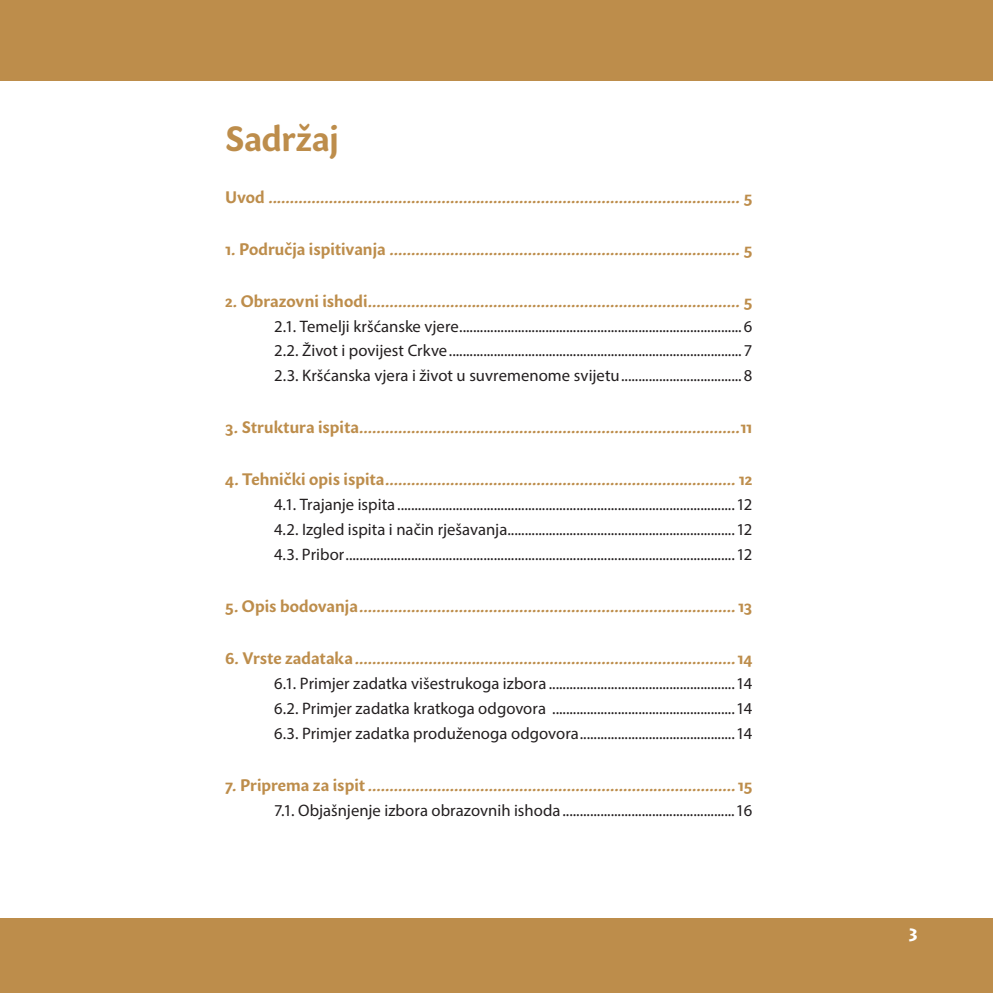
<style>
.page{position:relative;width:993px;height:993px;background:#fff}
.page>*{position:absolute;margin:0;border:0;box-sizing:border-box;transform-origin:0 0}
.t1{font:700 35px "Sharik Sans";letter-spacing:-.005em;color:#bd8d4b}
.t2{font:700 17.5px "Lithos Pro";color:#fff}
.t3{font:16.62px/24.8px "Myriad Pro";letter-spacing:.005em;color:#231f20;text-align:justify}
.t4{font:700 16.62px "Sharik Sans";letter-spacing:.005em;color:#bd8d4b}
</style>
<div class="page">
<div style="left:0;top:0;width:992px;height:81px;background:#bd8d4b"></div>
<div style="left:0;top:918px;width:992px;height:74px;background:#bd8d4b"></div>
<h1 class="t1" style="left:225px;top:113px;width:115px">Sadržaj</h1>
<p class="t4" style="left:225px;top:185px;width:528px">Uvod ............................................................................................................. 5</p>
<p class="t4" style="left:225px;top:237px;width:528px">1. Područja ispitivanja ................................................................................. 5</p>
<p class="t4" style="left:225px;top:289px;width:528px">2. Obrazovni ishodi...................................................................................... 5</p>
<p class="t3" style="left:274px;top:313px;width:479px">2.1. Temelji kršćanske vjere..................................................................................6<br>2.2. Život i povijest Crkve.....................................................................................7<br>2.3. Kršćanska vjera i život u suvremenome svijetu...................................8</p>
<p class="t4" style="left:225px;top:415px;width:528px">3. Struktura ispita........................................................................................11</p>
<p class="t4" style="left:225px;top:467px;width:528px">4. Tehnički opis ispita................................................................................. 12</p>
<p class="t3" style="left:274px;top:492px;width:479px">4.1. Trajanje ispita..................................................................................................12<br>4.2. Izgled ispita i način rješavanja..................................................................12<br>4.3. Pribor.................................................................................................................12</p>
<p class="t4" style="left:225px;top:594px;width:528px">5. Opis bodovanja.......................................................................................13</p>
<p class="t4" style="left:225px;top:646px;width:528px">6. Vrste zadataka........................................................................................14</p>
<p class="t3" style="left:274px;top:670px;width:479px">6.1. Primjer zadatka višestrukoga izbora ......................................................14<br>6.2. Primjer zadatka kratkoga odgovora .....................................................14<br>6.3. Primjer zadatka produženoga odgovora.............................................14</p>
<p class="t4" style="left:225px;top:772px;width:528px">7. Priprema za ispit .....................................................................................15</p>
<p class="t3" style="left:274px;top:797px;width:479px">7.1. Objašnjenje izbora obrazovnih ishoda..................................................16</p>
<p class="t2" style="left:906px;top:924px;width:15px">3</p>
</div>
